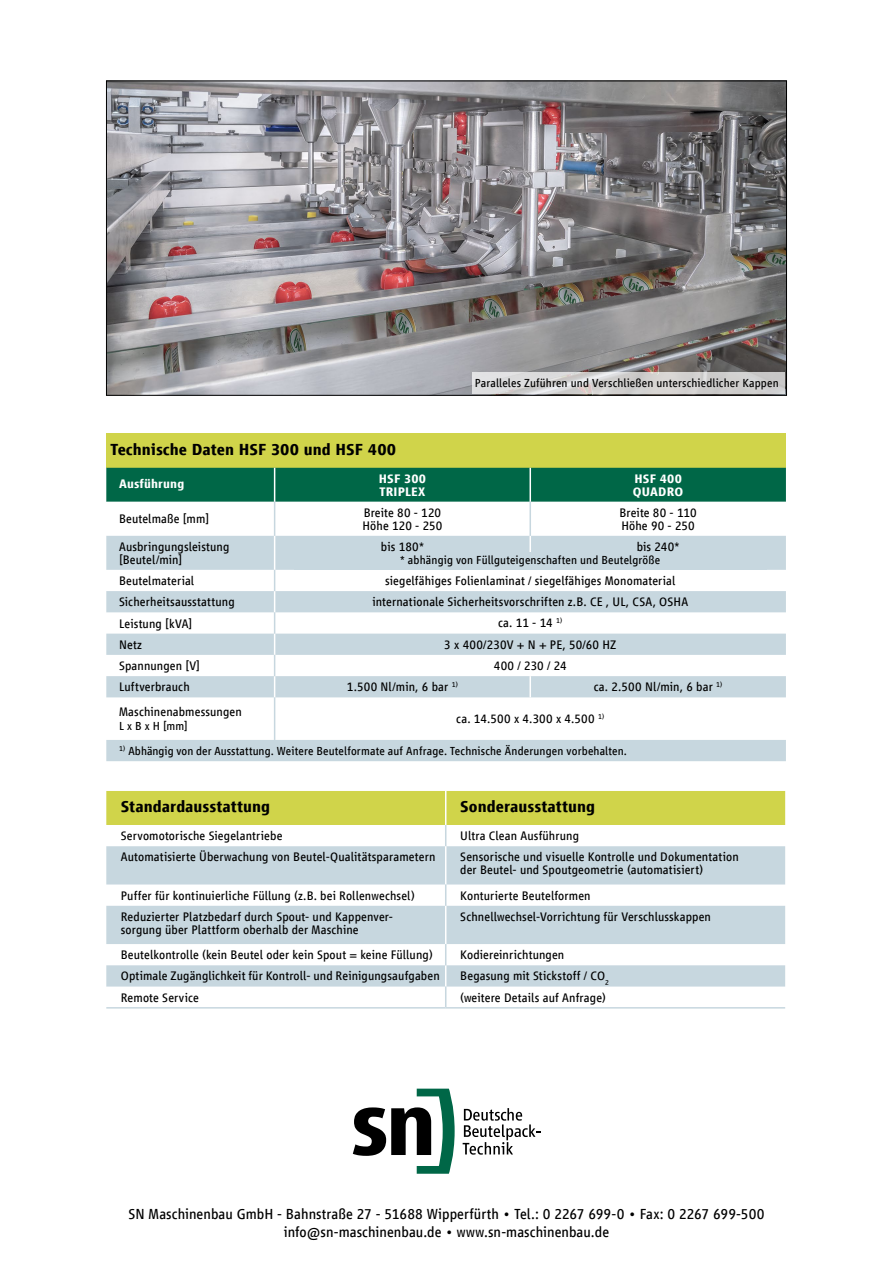
<style>
.page{position:relative;width:893px;height:1263px;background:#fff}
.page>*{position:absolute;margin:0;border:0;box-sizing:border-box;transform-origin:0 0}
.t1{font:700 16.5px "Vialog LT Com";color:#000}
.t2{font:15px/18px "Vialog LT Com";color:#000;text-align:center}
.t3{font:12.75px/12.8px "Vialog LT Com";letter-spacing:.01em;color:#000}
.t4{font:700 12.75px/12.8px "Vialog LT Com";letter-spacing:.015em;color:#fff}
.t5{font:12px "Vialog LT Com";letter-spacing:.01em;color:#000}
</style>
<div class="page">
<svg style="left:463px;top:1108px;width:77px;height:46px"></svg>
<svg style="left:353px;top:1089px;width:102px;height:85px"></svg>
<div style="left:106px;top:434px;width:680px;height:34px;background:#d0d44a"></div>
<div style="left:106px;top:468px;width:680px;height:34px;background:#006747"></div>
<svg style="left:107px;top:502px;width:678px;height:34px"></svg>
<svg style="left:106px;top:536px;width:680px;height:225px"></svg>
<hr style="left:274px;top:468px;width:1px;height:34px;background:#fff">
<hr style="left:529px;top:468px;width:2px;height:34px;background:#fff">
<hr style="left:274px;top:536px;width:1px;height:34px;background:#fff">
<hr style="left:529px;top:536px;width:2px;height:34px;background:#fff">
<hr style="left:529px;top:676px;width:2px;height:21px;background:#fff">
<hr style="left:274px;top:502px;width:1px;height:34px;background:#c7d7df">
<hr style="left:529px;top:502px;width:2px;height:34px;background:#c7d7df">
<svg style="left:274px;top:570px;width:1px;height:127px"></svg>
<hr style="left:274px;top:697px;width:1px;height:43px;background:#c7d7df">
<div style="left:294px;top:553px;width:472px;height:17px;background:#c7d7df"></div>
<svg style="left:106px;top:846px;width:679px;height:98px;fill:#c7d7df"></svg>
<svg style="left:106px;top:791px;width:679px;height:55px"></svg>
<hr style="left:445px;top:846px;width:1px;height:38px;background:#fff">
<hr style="left:445px;top:906px;width:1px;height:38px;background:#fff">
<svg style="left:445px;top:884px;width:1px;height:22px"></svg>
<svg style="left:106px;top:944px;width:679px;height:63px"></svg>
<hr style="left:106px;top:1007px;width:340px;height:1px;background:#c7d7df">
<hr style="left:446px;top:1007px;width:339px;height:1px;background:#c7d7df">
<img style="left:108px;top:83px;width:677px;height:310px">
<svg style="left:472px;top:372px;width:312px;height:21px;background:#d4d3d3"></svg>
<p class="t5" style="left:475px;top:376px;width:306px">Paralleles Zuführen und Verschließen unterschiedlicher Kappen</p>
<p class="t1" style="left:111px;top:441px;width:287px">Technische Daten HSF 300 und HSF 400</p>
<p class="t4" style="left:119px;top:477px;width:67px">Ausführung</p>
<p class="t4" style="left:379px;top:472px;width:49px">HSF 300<br>TRIPLEX</p>
<p class="t4" style="left:633px;top:472px;width:52px">HSF 400<br>QUADRO</p>
<p class="t3" style="left:119px;top:513px;width:92px">Beutelmaße [mm]</p>
<p class="t3" style="left:362px;top:506px;width:82px">Breite 80 - 120<br>Höhe 120 - 250</p>
<p class="t3" style="left:619px;top:506px;width:79px">Breite 80 - 110<br>Höhe 90 - 250</p>
<p class="t3" style="left:119px;top:540px;width:112px">Ausbringungsleistung [Beutel/min]</p>
<p class="t3" style="left:381px;top:540px;width:44px">bis 180*</p>
<p class="t3" style="left:637px;top:540px;width:44px">bis 240*</p>
<p class="t3" style="left:119px;top:574px;width:77px">Beutelmaterial</p>
<p class="t3" style="left:385px;top:574px;width:292px">siegelfähiges Folienlaminat / siegelfähiges Monomaterial</p>
<p class="t3" style="left:119px;top:596px;width:117px">Sicherheitsausstattung</p>
<p class="t3" style="left:372px;top:596px;width:317px">internationale Sicherheitsvorschriften z.B. CE , UL, CSA, OSHA</p>
<p class="t3" style="left:119px;top:617px;width:75px">Leistung [kVA]</p>
<p class="t3" style="left:498px;top:617px;width:66px">ca. 11 - 14 <sup>1)</sup></p>
<p class="t3" style="left:119px;top:638px;width:24px">Netz</p>
<p class="t3" style="left:444px;top:638px;width:173px">3 x 400/230V + N + PE, 50/60 HZ</p>
<p class="t3" style="left:119px;top:659px;width:83px">Spannungen [V]</p>
<p class="t3" style="left:494px;top:659px;width:74px">400 / 230 / 24</p>
<p class="t3" style="left:119px;top:681px;width:72px">Luftverbrauch</p>
<p class="t3" style="left:347px;top:681px;width:113px">1.500 Nl/min, 6 bar <sup>1)</sup></p>
<p class="t3" style="left:594px;top:681px;width:130px">ca. 2.500 Nl/min, 6 bar <sup>1)</sup></p>
<p class="t3" style="left:119px;top:706px;width:124px">Maschinenabmessungen</p>
<p class="t5" style="left:119px;top:719px;width:70px">L x B x H [mm]</p>
<p class="t5" style="left:400px;top:554px;width:261px">* abhängig von Füllguteigenschaften und Beutelgröße</p>
<p class="t3" style="left:456px;top:713px;width:150px">ca. 14.500 x 4.300 x 4.500 <sup>1)</sup></p>
<p class="t5" style="left:119px;top:744px;width:509px"><sup>1)</sup> Abhängig von der Ausstattung. Weitere Beutelformate auf Anfrage. Technische Änderungen vorbehalten.</p>
<p class="t1" style="left:121px;top:798px;width:151px">Standardausstattung</p>
<p class="t1" style="left:460px;top:798px;width:136px">Sonderausstattung</p>
<p class="t3" style="left:121px;top:829px;width:163px">Servomotorische Siegelantriebe</p>
<p class="t3" style="left:460px;top:829px;width:120px">Ultra Clean Ausführung</p>
<p class="t3" style="left:121px;top:851px;width:316px">Automatisierte Überwachung von Beutel-Qualitätsparametern</p>
<p class="t3" style="left:460px;top:851px;width:280px">Sensorische und visuelle Kontrolle und Dokumentation der Beutel- und Spoutgeometrie (automatisiert)</p>
<p class="t3" style="left:121px;top:889px;width:295px">Puffer für kontinuierliche Füllung (z.B. bei Rollenwechsel)</p>
<p class="t3" style="left:460px;top:889px;width:132px">Konturierte Beutelformen</p>
<p class="t3" style="left:121px;top:910px;width:273px">Reduzierter Platzbedarf durch Spout- und Kappenver&shy;sorgung über Plattform oberhalb der Maschine</p>
<p class="t3" style="left:460px;top:910px;width:252px">Schnellwechsel-Vorrichtung für Verschlusskappen</p>
<p class="t3" style="left:121px;top:948px;width:314px">Beutelkontrolle (kein Beutel oder kein Spout = keine Füllung)</p>
<p class="t3" style="left:460px;top:948px;width:106px">Kodiereinrichtungen</p>
<p class="t3" style="left:121px;top:970px;width:320px">Optimale Zugänglichkeit für Kontroll- und Reinigungsaufgaben</p>
<p class="t3" style="left:460px;top:970px;width:150px">Begasung mit Stickstoff / CO<sub>2</sub></p>
<p class="t3" style="left:121px;top:991px;width:80px">Remote Service</p>
<p class="t3" style="left:460px;top:991px;width:147px">(weitere Details auf Anfrage)</p>
<p class="t2" style="left:129px;top:1205px;width:637px">SN Maschinenbau GmbH - Bahnstraße 27 - 51688 Wipperfürth • Tel.: 0 2267 699-0 • Fax: 0 2267 699-500 info@sn-maschinenbau.de • www.sn-maschinenbau.de</p>
</div>
